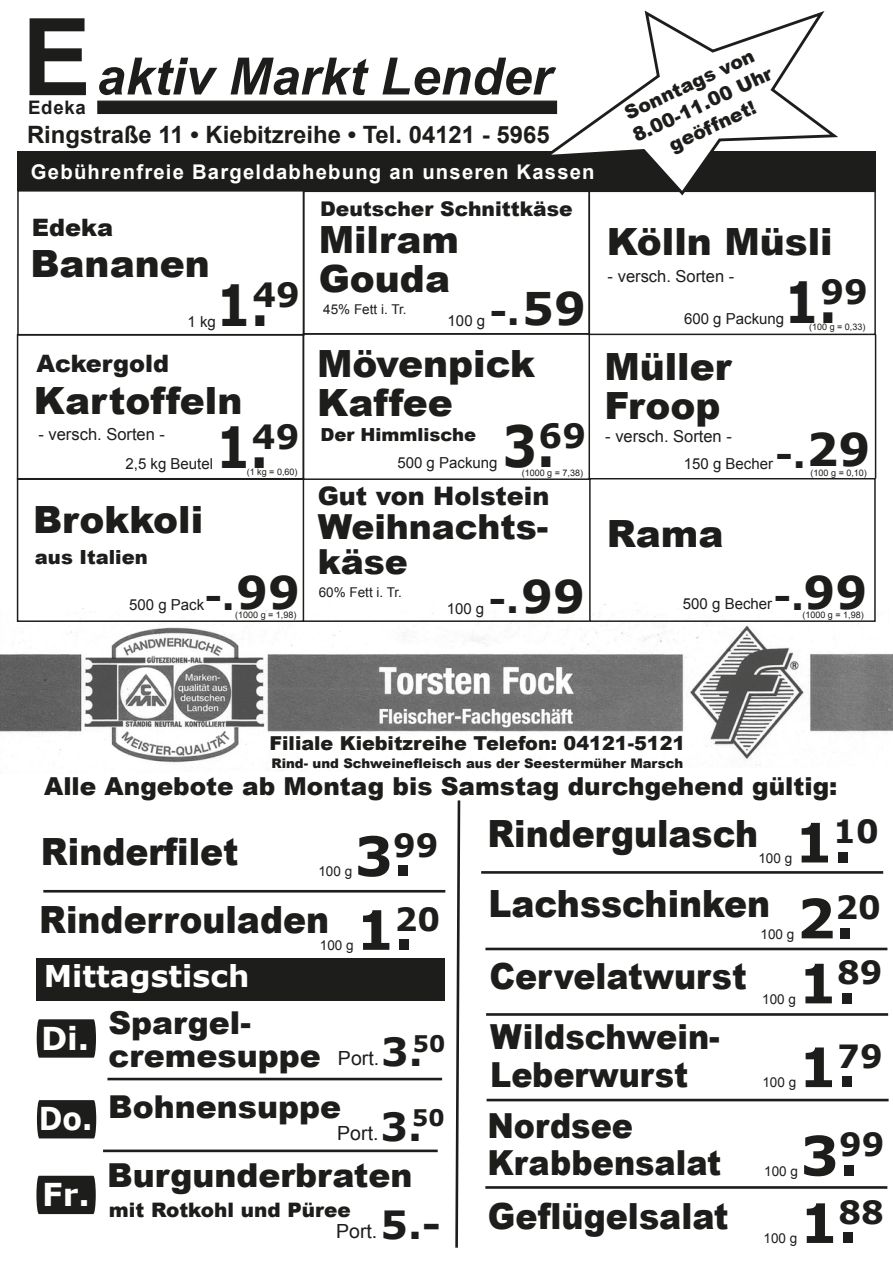
<style>
.page{position:relative;width:893px;height:1262px;background:#fff}
.page>*{position:absolute;margin:0;border:0;box-sizing:border-box;transform-origin:0 0}
.t1{font:700 56.85px "Verdana";color:#1d1d1b;scale:.86 1}
.t2{font:700 54.3px "Verdana";color:#1d1d1b}
.t3{font:italic 700 51.45px "Arial";color:#1d1d1b}
.t4{font:700 45px "Verdana";color:#1d1d1b}
.t5{font:700 38.85px "Verdana";color:#1d1d1b}
.t6{font:900 37.5px/39px "Arial";color:#1d1d1b}
.t7{font:900 37.5px "Arial";color:#1d1d1b;scale:.92 1}
.t8{font:900 36px "Arial";color:#1d1d1b;scale:.92 1}
.t9{font:700 36px "Verdana";color:#1d1d1b}
.t10{font:900 34.5px/37.5px "Arial";color:#1d1d1b;scale:.92 1}
.t11{font:900 34.5px/34.5px "Arial";color:#1d1d1b}
.t12{font:700 33.45px "Verdana";color:#1d1d1b}
.t13{font:900 33px "Arial";color:#1d1d1b}
.t14{font:900 31.5px/33px "Arial";color:#1d1d1b}
.t15{font:700 31.5px "Verdana";color:#fff}
.t16{font:700 31.5px "Verdana";color:#fff;scale:.91 1}
.t17{font:700 30px "Verdana";color:#fff}
.t18{font:900 25.5px "Arial";color:#1d1d1b}
.t19{font:900 24.75px "Arial";color:#1d1d1b}
.t20{font:900 24px "Arial";color:#1d1d1b}
.t21{font:700 23.85px "Arial";color:#1d1d1b}
.t22{font:700 20.25px "Arial";letter-spacing:.06em;color:#fff}
.t23{font:900 20.25px "Arial";color:#1d1d1b}
.t24{font:900 19.95px "Arial";color:#1d1d1b}
.t25{font:19.5px "Arial";color:#1d1d1b}
.t26{font:900 19.5px "Arial";color:#1d1d1b}
.t27{font:900 19.2px "Arial";color:#1d1d1b}
.t28{font:900 19.05px/23.9px "Arial";color:#1d1d1b;text-align:center}
.t29{font:700 18.6px "Arial";letter-spacing:.04em;color:#1d1d1b}
.t30{font:900 18px "Arial";color:#1d1d1b}
.t31{font:16.5px "Arial";color:#1d1d1b}
.t32{font:15.15px "Arial";color:#1d1d1b}
.t33{font:13.65px "Arial";color:#1d1d1b}
.t34{font:13.5px "Arial";color:#1d1d1b}
.t35{font:900 13.2px "Arial";color:#1d1d1b}
.t36{font:9px "Arial";color:#1d1d1b}
.s1{font-style:normal;font-size:107.25px}
.s2{font-size:45px}
.s3{font-family:"Verdana";font-weight:700;font-size:38.85px}
</style>
<div class="page">
<img style="left:0;top:600px;width:892px;height:166px">
<div style="left:588px;top:190px;width:287px;height:145px;border:2px solid #1d1d1b"></div>
<div style="left:303px;top:190px;width:287px;height:144px;border:2px solid #1d1d1b"></div>
<div style="left:303px;top:333px;width:287px;height:147px;border:2px solid #1d1d1b"></div>
<div style="left:17px;top:334px;width:287px;height:145px;border:2px solid #1d1d1b"></div>
<hr style="left:874px;top:334px;width:2px;height:144px;background:#1d1d1b">
<div style="left:17px;top:478px;width:287px;height:144px;border:2px solid #1d1d1b"></div>
<hr style="left:303px;top:620px;width:286px;height:2px;background:#1d1d1b">
<div style="left:589px;top:478px;width:286px;height:144px;border:1px solid #1d1d1b"></div>
<svg style="left:455px;top:800px;width:6px;height:448px"></svg>
<hr style="left:481px;top:871px;width:402px;height:2px;background:#1d1d1b">
<div style="left:97px;top:101px;width:460px;height:13px;background:#1d1d1b"></div>
<hr style="left:485px;top:947px;width:402px;height:3px;background:#1d1d1b">
<hr style="left:486px;top:1013px;width:402px;height:2px;background:#1d1d1b">
<div style="left:18px;top:152px;width:857px;height:39px;background:#1d1d1b"></div>
<svg style="left:536px;top:10px;width:302px;height:188px"></svg>
<div style="left:37px;top:1019px;width:59px;height:38px;background:#1d1d1b"></div>
<div style="left:37px;top:1100px;width:59px;height:38px;background:#1d1d1b"></div>
<hr style="left:107px;top:1077px;width:335px;height:3px;background:#1d1d1b">
<div style="left:36px;top:958px;width:409px;height:42px;background:#1d1d1b"></div>
<hr style="left:486px;top:1098px;width:402px;height:3px;background:#1d1d1b">
<hr style="left:485px;top:1186px;width:402px;height:2px;background:#1d1d1b">
<hr style="left:43px;top:890px;width:402px;height:2px;background:#1d1d1b">
<svg style="left:36px;top:1175px;width:60px;height:39px;background:#282826"></svg>
<hr style="left:103px;top:1149px;width:334px;height:3px;background:#1d1d1b">
<h3 class="t3" style="left:22px;top:43px;width:531px"><span class="s1">E</span>aktiv Markt Lender</h3>
<p class="t29" style="left:28px;top:95px;width:59px">Edeka</p>
<p class="t21" style="left:27px;top:119px;width:524px">Ringstraße 11 • Kiebitzreihe • Tel. 04121 - 5965</p>
<p class="t22" style="left:31px;top:158px;width:565px">Gebührenfreie Bargeldabhebung an unseren Kassen</p>
<p class="t23" style="left:320px;top:194px;width:254px">Deutscher Schnittkäse</p>
<p class="t20" style="left:32px;top:210px;width:83px">Edeka</p>
<p class="t6" style="left:318px;top:219px;width:142px">Milram<br>Gouda</p>
<p class="t6" style="left:30px;top:242px;width:181px">Bananen</p>
<p class="t12" style="left:252px;top:273px;width:49px">49</p>
<h1 class="t1" style="left:216px;top:268px;width:63px">1.</h1>
<p class="t9" style="left:489px;top:288px;width:98px">-.<span class="s2">59</span></p>
<p class="t34" style="left:323px;top:300px;width:85px">45% Fett i. Tr.</p>
<p class="t32" style="left:187px;top:312px;width:30px">1 kg</p>
<p class="t32" style="left:447px;top:310px;width:39px">100 g</p>
<p class="t20" style="left:36px;top:346px;width:134px">Ackergold</p>
<p class="t6" style="left:34px;top:380px;width:210px">Kartoffeln</p>
<p class="t6" style="left:317px;top:343px;width:219px">Mövenpick<br>Kaffee</p>
<p class="t31" style="left:38px;top:423px;width:128px">- versch. Sorten -</p>
<p class="t32" style="left:125px;top:453px;width:89px">2,5 kg Beutel</p>
<p class="t12" style="left:252px;top:415px;width:49px">49</p>
<h1 class="t1" style="left:216px;top:410px;width:63px">1.</h1>
<p class="t36" style="left:247px;top:466px;width:52px">(1 kg = 0,60)</p>
<p class="t30" style="left:320px;top:421px;width:157px">Der Himmlische</p>
<p class="t32" style="left:397px;top:453px;width:102px">500 g Packung</p>
<p class="t12" style="left:538px;top:414px;width:49px">69</p>
<h1 class="t1" style="left:502px;top:409px;width:63px">3.</h1>
<p class="t36" style="left:521px;top:467px;width:63px">(1000 g = 7,38)</p>
<p class="t28" style="left:618px;top:103px;width:153px;rotate:-25deg">Sonntags von<br>8.00-11.00 Uhr geöffnet!</p>
<p class="t6" style="left:607px;top:221px;width:227px">Kölln Müsli</p>
<p class="t31" style="left:607px;top:265px;width:128px">- versch. Sorten -</p>
<p class="t12" style="left:820px;top:270px;width:49px">99</p>
<h1 class="t1" style="left:784px;top:265px;width:63px">1.</h1>
<p class="t32" style="left:684px;top:309px;width:102px">600 g Packung</p>
<p class="t36" style="left:809px;top:321px;width:58px">(100 g = 0,33)</p>
<p class="t6" style="left:604px;top:346px;width:129px">Müller<br>Froop</p>
<p class="t31" style="left:605px;top:425px;width:128px">- versch. Sorten -</p>
<p class="t9" style="left:775px;top:431px;width:96px">-.<span class="s2">29</span></p>
<p class="t32" style="left:683px;top:453px;width:91px">150 g Becher</p>
<p class="t36" style="left:810px;top:466px;width:58px">(100 g = 0,10)</p>
<p class="t6" style="left:33px;top:499px;width:172px">Brokkoli</p>
<p class="t26" style="left:35px;top:543px;width:114px">aus Italien</p>
<p class="t4" style="left:236px;top:563px;width:65px">99</p>
<p class="t9" style="left:205px;top:573px;width:32px">-.</p>
<p class="t32" style="left:129px;top:595px;width:77px">500 g Pack</p>
<p class="t36" style="left:235px;top:609px;width:63px">(1000 g = 1,98)</p>
<p class="t18" style="left:318px;top:477px;width:233px">Gut von Holstein</p>
<p class="t11" style="left:318px;top:509px;width:232px">Weihnachts&shy;käse</p>
<p class="t6" style="left:606px;top:513px;width:118px">Rama</p>
<p class="t9" style="left:773px;top:573px;width:95px">-.<span class="s2">99</span></p>
<p class="t9" style="left:489px;top:577px;width:98px">-.<span class="s2">99</span></p>
<p class="t34" style="left:319px;top:583px;width:85px">60% Fett i. Tr.</p>
<p class="t32" style="left:683px;top:594px;width:91px">500 g Becher</p>
<p class="t32" style="left:446px;top:599px;width:39px">100 g</p>
<p class="t36" style="left:802px;top:608px;width:63px">(1000 g = 1,98)</p>
<p class="t27" style="left:269px;top:729px;width:417px">Filiale Kiebitzreihe Telefon: 04121-5121</p>
<p class="t35" style="left:271px;top:754px;width:413px">Rind- und Schweinefleisch aus der Seestermüher Marsch</p>
<p class="t19" style="left:44px;top:768px;width:794px">Alle Angebote ab Montag bis Samstag durchgehend gültig:</p>
<p class="t7" style="left:41px;top:824px;width:216px">Rinderfilet</p>
<h2 class="t2" style="left:354px;top:821px;width:86px">3.<sup>99</sup></h2>
<p class="t33" style="left:318px;top:862px;width:35px">100 g</p>
<p class="t7" style="left:39px;top:892px;width:316px">Rinderrouladen</p>
<p class="t33" style="left:320px;top:936px;width:35px">100 g</p>
<h2 class="t2" style="left:356px;top:894px;width:86px">1.<sup>20</sup></h2>
<p class="t7" style="left:487px;top:806px;width:296px">Rindergulasch</p>
<p class="t33" style="left:758px;top:849px;width:35px">100 g</p>
<h2 class="t2" style="left:794px;top:807px;width:86px">1.<sup>10</sup></h2>
<p class="t7" style="left:488px;top:876px;width:308px">Lachsschinken</p>
<p class="t33" style="left:760px;top:925px;width:35px">100 g</p>
<h2 class="t2" style="left:796px;top:883px;width:86px">2.<sup>20</sup></h2>
<p class="t17" style="left:44px;top:957px;width:207px">Mittagstisch</p>
<p class="t8" style="left:489px;top:949px;width:281px">Cervelatwurst</p>
<p class="t15" style="left:41px;top:1017px;width:50px">Di.</p>
<p class="t16" style="left:39px;top:1097px;width:60px">Do.</p>
<p class="t15" style="left:42px;top:1174px;width:49px">Fr.</p>
<p class="t14" style="left:108px;top:1005px;width:214px">Spargel&shy;cremesuppe</p>
<p class="t5" style="left:381px;top:1027px;width:66px">3.<sup>50</sup></p>
<p class="t25" style="left:338px;top:1045px;width:43px">Port.</p>
<p class="t14" style="left:108px;top:1089px;width:234px">Bohnensuppe</p>
<p class="t25" style="left:337px;top:1119px;width:109px">Port.<span class="s3">3.</span><sup>50</sup></p>
<p class="t13" style="left:107px;top:1151px;width:307px">Burgunderbraten</p>
<p class="t25" style="left:336px;top:1218px;width:106px">Port. <span class="s3">5.-</span></p>
<p class="t24" style="left:109px;top:1195px;width:243px">mit Rotkohl und Püree</p>
<p class="t10" style="left:490px;top:1017px;width:251px">Wildschwein-<br>Leberwurst</p>
<p class="t10" style="left:487px;top:1105px;width:255px">Nordsee<br>Krabbensalat</p>
<p class="t8" style="left:488px;top:1189px;width:263px">Geflügelsalat</p>
<p class="t33" style="left:762px;top:990px;width:35px">100 g</p>
<h2 class="t2" style="left:798px;top:948px;width:86px">1.<sup>89</sup></h2>
<p class="t33" style="left:762px;top:1073px;width:35px">100 g</p>
<h2 class="t2" style="left:798px;top:1032px;width:86px">1.<sup>79</sup></h2>
<h2 class="t2" style="left:800px;top:1120px;width:86px">3.<sup>99</sup></h2>
<p class="t33" style="left:764px;top:1162px;width:35px">100 g</p>
<p class="t33" style="left:763px;top:1229px;width:35px">100 g</p>
<h2 class="t2" style="left:799px;top:1187px;width:86px">1.<sup>88</sup></h2>
</div>
